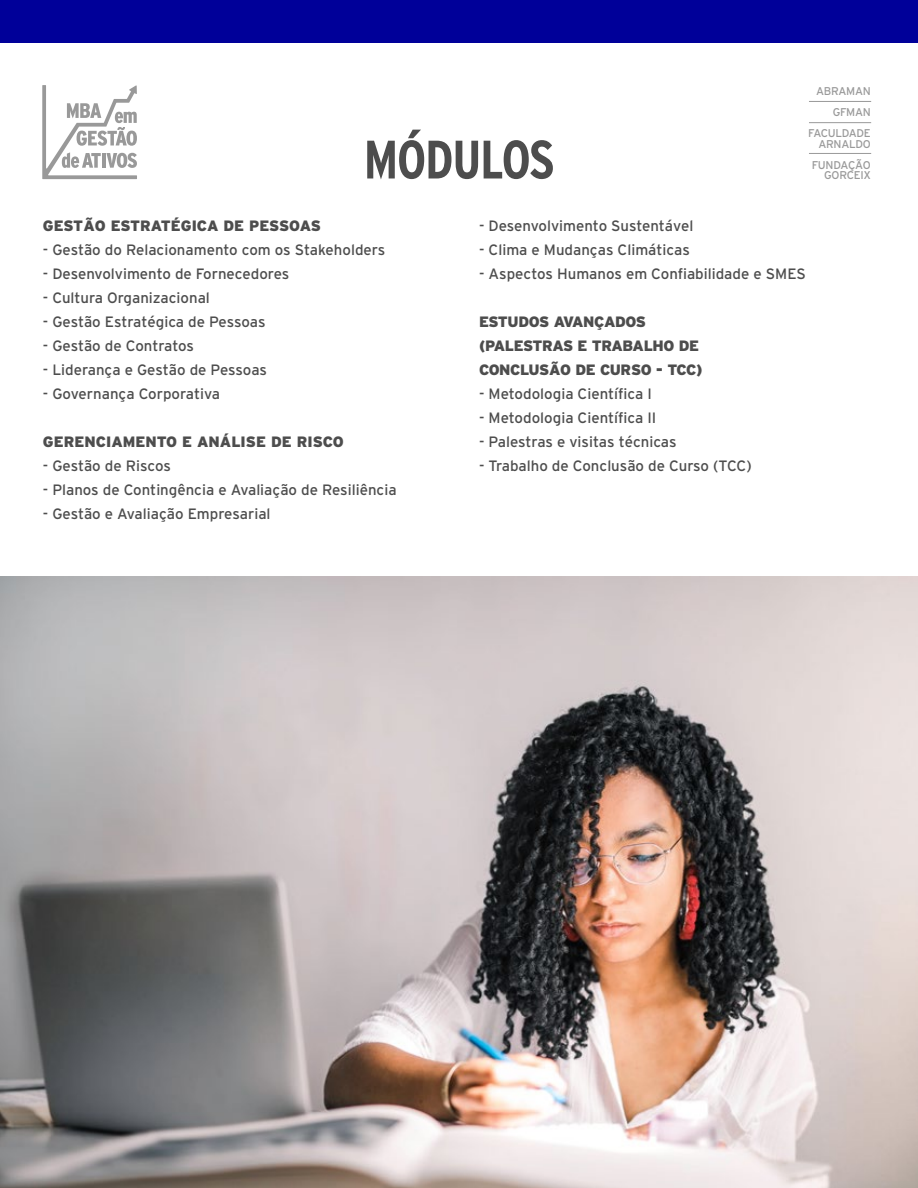
<style>
.page{position:relative;width:918px;height:1188px;background:#fff}
.page>*{position:absolute;margin:0;border:0;box-sizing:border-box;transform-origin:0 0}
.t1{font:700 condensed 54px "Interstate";letter-spacing:-.025em;color:#4d4d4d}
.t2{font:15px "Interstate";color:#4d4d4d}
.t3{font:900 15px/24px "Interstate";letter-spacing:-.025em;color:#4d4d4d}
.t4{font:900 15px "Interstate";color:#4d4d4d}
.t5{font:11.25px/21px "Interstate";letter-spacing:-.025em;color:#999;text-align:right}
</style>
<div class="page">
<div style="left:0;top:0;width:918px;height:42px;background:#009"></div>
<svg style="left:42px;top:85px;width:95px;height:94px"></svg>
<img style="left:0;top:577px;width:918px;height:611px">
<hr style="left:809px;top:101px;width:62px;height:1px;background:#999">
<hr style="left:809px;top:122px;width:62px;height:1px;background:#999">
<hr style="left:809px;top:153px;width:62px;height:1px;background:#999">
<h1 class="t1" style="left:364px;top:129px;width:192px">MÓDULOS</h1>
<p class="t5" style="left:808px;top:81px;width:64px">ABRAMAN<br>GFMAN<br>FACULDADE</p>
<p class="t5" style="left:812px;top:133px;width:61px;text-align:center">ARNALDO<br>FUNDAÇÃO</p>
<p class="t5" style="left:824px;top:165px;width:48px">GORCEIX</p>
<p class="t3" style="left:43px;top:213px;width:280px">GESTÃO ESTRATÉGICA DE PESSOAS</p>
<p class="t2" style="left:43px;top:241px;width:344px">- Gestão do Relacionamento com os Stakeholders</p>
<p class="t2" style="left:43px;top:265px;width:248px">- Desenvolvimento de Fornecedores</p>
<p class="t2" style="left:43px;top:289px;width:169px">- Cultura Organizacional</p>
<p class="t2" style="left:43px;top:313px;width:224px">- Gestão Estratégica de Pessoas</p>
<p class="t2" style="left:43px;top:337px;width:153px">- Gestão de Contratos</p>
<p class="t2" style="left:43px;top:361px;width:226px">- Liderança e Gestão de Pessoas</p>
<p class="t2" style="left:43px;top:385px;width:179px">- Governança Corporativa</p>
<p class="t4" style="left:43px;top:433px;width:302px">GERENCIAMENTO E ANÁLISE DE RISCO</p>
<p class="t2" style="left:43px;top:457px;width:130px">- Gestão de Riscos</p>
<p class="t2" style="left:43px;top:481px;width:355px">- Planos de Contingência e Avaliação de Resiliência</p>
<p class="t2" style="left:43px;top:505px;width:229px">- Gestão e Avaliação Empresarial</p>
<p class="t2" style="left:479px;top:217px;width:216px">- Desenvolvimento Sustentável</p>
<p class="t2" style="left:479px;top:241px;width:212px">- Clima e Mudanças Climáticas</p>
<p class="t2" style="left:479px;top:265px;width:328px">- Aspectos Humanos em Confiabilidade e SMES</p>
<p class="t3" style="left:479px;top:309px;width:225px">ESTUDOS AVANÇADOS (PALESTRAS E TRABALHO DE<br>CONCLUSÃO DE CURSO - TCC)</p>
<p class="t2" style="left:479px;top:385px;width:174px">- Metodologia Científica I</p>
<p class="t2" style="left:479px;top:409px;width:179px">- Metodologia Científica II</p>
<p class="t2" style="left:479px;top:433px;width:199px">- Palestras e visitas técnicas</p>
<p class="t2" style="left:479px;top:457px;width:274px">- Trabalho de Conclusão de Curso (TCC)</p>
</div>
